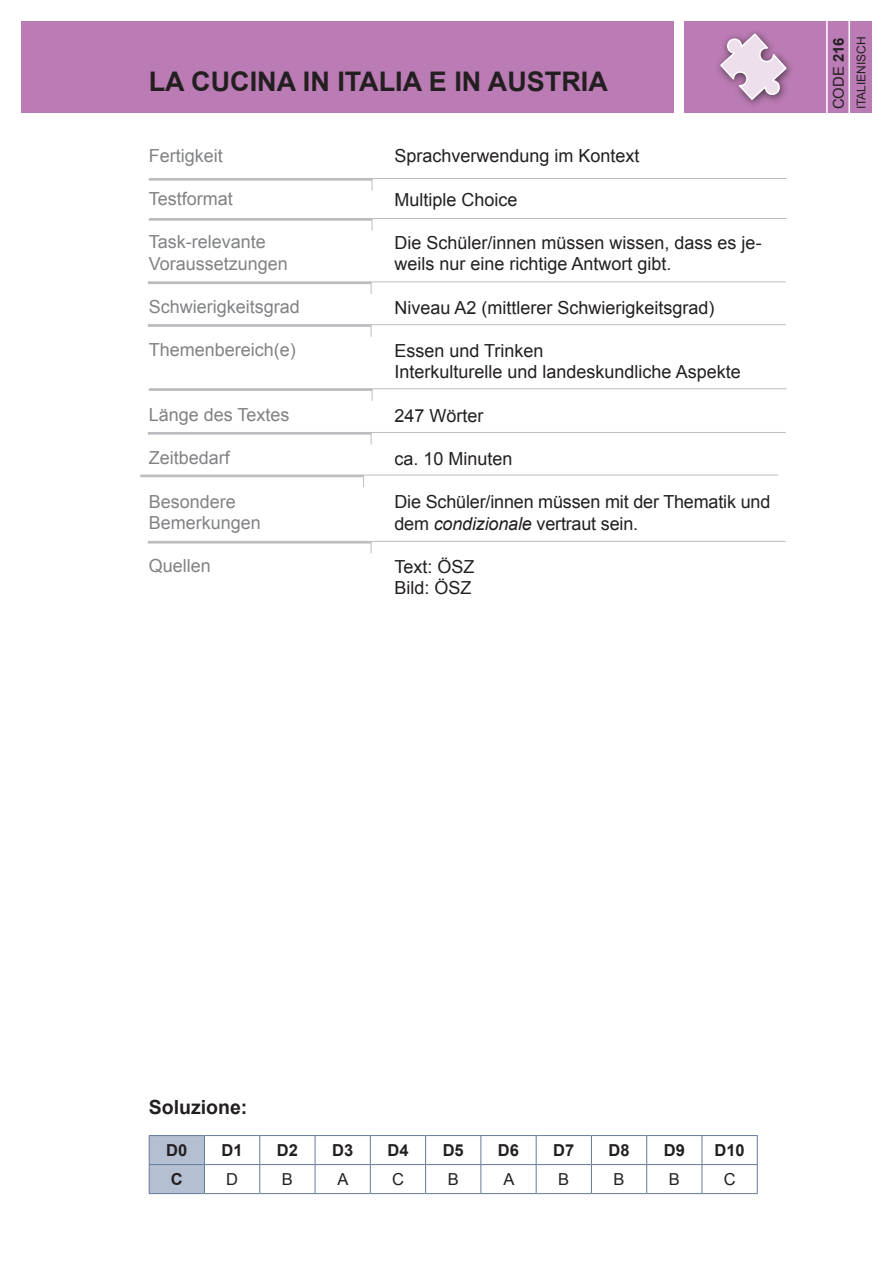
<style>
.page{position:relative;width:893px;height:1263px;background:#fff}
.page>*{position:absolute;margin:0;border:0;box-sizing:border-box;transform-origin:0 0}
.Aufgabe_Headline{font:700 27px "Arial";color:#231f20}
.t1{font:700 19.5px "Arial";color:#231f20}
.Beschreibung_Tabelle{font:18px/21.6px "Arial";color:#231f20}
.Beschreibung_Tabelle-2{font:18px/21.6px "Arial";color:#808285}
.t2{font:700 16.5px "Arial";color:#231f20}
.t3{font:16.5px "Arial";color:#231f20}
.t4{font:14.85px "Arial";color:#231f20}
.t5{font:12px "Arial";color:#231f20}
.s1{font-style:italic}
.s2{font-weight:700}
</style>
<div class="page">
<div style="left:685px;top:21px;width:187px;height:92px;background:#bb7bb4"></div>
<div style="left:21px;top:21px;width:652px;height:92px;background:#bb7bb4"></div>
<hr style="left:848px;top:20px;width:2px;height:93px;background:#fff">
<hr style="left:826px;top:20px;width:2px;height:93px;background:#fff">
<hr style="left:149px;top:178px;width:638px;height:1px;background:#bcbdc0">
<hr style="left:149px;top:178px;width:223px;height:3px;background:#bcbdc0">
<svg style="left:372px;top:179px;width:1px;height:12px"></svg>
<hr style="left:148px;top:281px;width:638px;height:1px;background:#bcbdc0">
<hr style="left:148px;top:282px;width:223px;height:2px;background:#bcbdc0">
<svg style="left:371px;top:282px;width:1px;height:12px"></svg>
<hr style="left:149px;top:218px;width:638px;height:1px;background:#bcbdc0">
<hr style="left:149px;top:218px;width:223px;height:3px;background:#bcbdc0">
<svg style="left:372px;top:219px;width:1px;height:12px"></svg>
<hr style="left:148px;top:324px;width:638px;height:1px;background:#bcbdc0">
<hr style="left:148px;top:325px;width:223px;height:2px;background:#bcbdc0">
<svg style="left:371px;top:325px;width:1px;height:12px"></svg>
<hr style="left:149px;top:388px;width:638px;height:1px;background:#bcbdc0">
<hr style="left:149px;top:389px;width:223px;height:2px;background:#bcbdc0">
<svg style="left:372px;top:389px;width:1px;height:12px"></svg>
<hr style="left:148px;top:432px;width:638px;height:1px;background:#bcbdc0">
<hr style="left:148px;top:432px;width:223px;height:3px;background:#bcbdc0">
<hr style="left:140px;top:475px;width:638px;height:1px;background:#bcbdc0">
<hr style="left:140px;top:475px;width:224px;height:2px;background:#bcbdc0">
<hr style="left:148px;top:541px;width:638px;height:1px;background:#bcbdc0">
<hr style="left:148px;top:541px;width:223px;height:2px;background:#bcbdc0">
<svg style="left:719px;top:32px;width:69px;height:69px"></svg>
<hr style="left:204px;top:1135px;width:56px;height:1px;background:#647b99">
<hr style="left:260px;top:1135px;width:55px;height:1px;background:#647b99">
<hr style="left:315px;top:1135px;width:55px;height:1px;background:#647b99">
<hr style="left:370px;top:1135px;width:56px;height:1px;background:#647b99">
<hr style="left:426px;top:1135px;width:55px;height:1px;background:#647b99">
<hr style="left:481px;top:1135px;width:55px;height:1px;background:#647b99">
<hr style="left:536px;top:1135px;width:55px;height:1px;background:#647b99">
<hr style="left:591px;top:1135px;width:56px;height:1px;background:#647b99">
<hr style="left:647px;top:1135px;width:55px;height:1px;background:#647b99">
<hr style="left:702px;top:1135px;width:56px;height:1px;background:#647b99">
<hr style="left:204px;top:1164px;width:56px;height:1px;background:#647b99">
<div style="left:149px;top:1135px;width:56px;height:58px;background:#b4bfd1"></div>
<hr style="left:260px;top:1164px;width:55px;height:1px;background:#647b99">
<svg style="left:259px;top:1136px;width:1px;height:57px"></svg>
<hr style="left:315px;top:1164px;width:55px;height:1px;background:#647b99">
<svg style="left:315px;top:1136px;width:1px;height:57px"></svg>
<hr style="left:370px;top:1164px;width:56px;height:1px;background:#647b99">
<svg style="left:370px;top:1136px;width:1px;height:57px"></svg>
<hr style="left:426px;top:1164px;width:55px;height:1px;background:#647b99">
<svg style="left:425px;top:1136px;width:1px;height:57px"></svg>
<hr style="left:481px;top:1164px;width:55px;height:1px;background:#647b99">
<svg style="left:480px;top:1136px;width:1px;height:57px"></svg>
<hr style="left:536px;top:1164px;width:55px;height:1px;background:#647b99">
<svg style="left:536px;top:1136px;width:1px;height:57px"></svg>
<hr style="left:591px;top:1164px;width:56px;height:1px;background:#647b99">
<svg style="left:591px;top:1136px;width:1px;height:57px"></svg>
<hr style="left:647px;top:1164px;width:55px;height:1px;background:#647b99">
<svg style="left:646px;top:1136px;width:1px;height:57px"></svg>
<hr style="left:702px;top:1164px;width:56px;height:1px;background:#647b99">
<svg style="left:702px;top:1136px;width:1px;height:57px"></svg>
<svg style="left:757px;top:1136px;width:1px;height:57px"></svg>
<hr style="left:149px;top:1193px;width:55px;height:1px;background:#647b99">
<hr style="left:204px;top:1193px;width:56px;height:1px;background:#647b99">
<hr style="left:260px;top:1193px;width:55px;height:1px;background:#647b99">
<hr style="left:315px;top:1193px;width:55px;height:1px;background:#647b99">
<hr style="left:370px;top:1193px;width:56px;height:1px;background:#647b99">
<hr style="left:426px;top:1193px;width:55px;height:1px;background:#647b99">
<hr style="left:481px;top:1193px;width:55px;height:1px;background:#647b99">
<hr style="left:536px;top:1193px;width:55px;height:1px;background:#647b99">
<hr style="left:591px;top:1193px;width:56px;height:1px;background:#647b99">
<hr style="left:647px;top:1193px;width:55px;height:1px;background:#647b99">
<hr style="left:702px;top:1193px;width:56px;height:1px;background:#647b99">
<p class="Aufgabe_Headline" style="left:149px;top:64px;width:460px">LA CUCINA IN ITALIA E IN AUSTRIA</p>
<p class="Beschreibung_Tabelle-2" style="left:149px;top:145px;width:76px">Fertigkeit</p>
<p class="Beschreibung_Tabelle-2" style="left:149px;top:188px;width:86px">Testformat</p>
<p class="Beschreibung_Tabelle-2" style="left:149px;top:231px;width:141px">Task-relevante<br>Voraussetzungen</p>
<p class="Beschreibung_Tabelle-2" style="left:149px;top:296px;width:153px">Schwierigkeitsgrad</p>
<p class="Beschreibung_Tabelle-2" style="left:149px;top:339px;width:149px">Themenbereich(e)</p>
<p class="Beschreibung_Tabelle-2" style="left:149px;top:404px;width:142px">Länge des Textes</p>
<p class="Beschreibung_Tabelle-2" style="left:149px;top:447px;width:83px">Zeitbedarf</p>
<p class="Beschreibung_Tabelle-2" style="left:149px;top:491px;width:89px">Besondere</p>
<p class="Beschreibung_Tabelle-2" style="left:149px;top:512px;width:114px">Bemerkungen</p>
<p class="Beschreibung_Tabelle-2" style="left:149px;top:555px;width:64px">Quellen</p>
<p class="Beschreibung_Tabelle" style="left:394px;top:145px;width:247px">Sprachverwendung im Kontext</p>
<p class="Beschreibung_Tabelle" style="left:394px;top:189px;width:125px">Multiple Choice</p>
<p class="Beschreibung_Tabelle" style="left:394px;top:232px;width:369px">Die Schüler/innen müssen wissen, dass es je&shy;weils nur eine richtige Antwort gibt.</p>
<p class="Beschreibung_Tabelle" style="left:394px;top:297px;width:322px">Niveau A2 (mittlerer Schwierigkeitsgrad)</p>
<p class="Beschreibung_Tabelle" style="left:394px;top:340px;width:348px">Essen und Trinken<br>Interkulturelle und landeskundliche Aspekte</p>
<p class="Beschreibung_Tabelle" style="left:394px;top:405px;width:91px">247 Wörter</p>
<p class="Beschreibung_Tabelle" style="left:394px;top:448px;width:120px">ca. 10 Minuten</p>
<p class="Beschreibung_Tabelle" style="left:394px;top:491px;width:377px">Die Schüler/innen müssen mit der Thematik und dem <span class="s1">condizionale</span> vertraut sein.</p>
<p class="Beschreibung_Tabelle" style="left:394px;top:556px;width:82px">Text: ÖSZ</p>
<p class="Beschreibung_Tabelle" style="left:394px;top:577px;width:79px">Bild: ÖSZ</p>
<p class="t4" style="left:829px;top:109px;width:73px;rotate:-90deg">CODE <span class="s2">216</span></p>
<p class="t5" style="left:853px;top:109px;width:75px;rotate:-90deg">ITALIENISCH</p>
<p class="t1" style="left:149px;top:1094px;width:100px">Soluzione:</p>
<p class="t2" style="left:166px;top:1139px;width:23px">D0</p>
<p class="t2" style="left:222px;top:1139px;width:23px">D1</p>
<p class="t2" style="left:277px;top:1139px;width:23px">D2</p>
<p class="t2" style="left:332px;top:1139px;width:23px">D3</p>
<p class="t2" style="left:387px;top:1139px;width:23px">D4</p>
<p class="t2" style="left:443px;top:1139px;width:23px">D5</p>
<p class="t2" style="left:498px;top:1139px;width:23px">D6</p>
<p class="t2" style="left:553px;top:1139px;width:23px">D7</p>
<p class="t2" style="left:608px;top:1139px;width:23px">D8</p>
<p class="t2" style="left:664px;top:1139px;width:23px">D9</p>
<p class="t2" style="left:714px;top:1139px;width:32px">D10</p>
<p class="t2" style="left:171px;top:1168px;width:13px">C</p>
<p class="t3" style="left:226px;top:1168px;width:13px">D</p>
<p class="t3" style="left:282px;top:1168px;width:13px">B</p>
<p class="t3" style="left:338px;top:1168px;width:13px">A</p>
<p class="t3" style="left:392px;top:1168px;width:13px">C</p>
<p class="t3" style="left:448px;top:1168px;width:13px">B</p>
<p class="t3" style="left:503px;top:1168px;width:13px">A</p>
<p class="t3" style="left:558px;top:1168px;width:13px">B</p>
<p class="t3" style="left:614px;top:1168px;width:13px">B</p>
<p class="t3" style="left:669px;top:1168px;width:13px">B</p>
<p class="t3" style="left:724px;top:1168px;width:13px">C</p>
</div>
